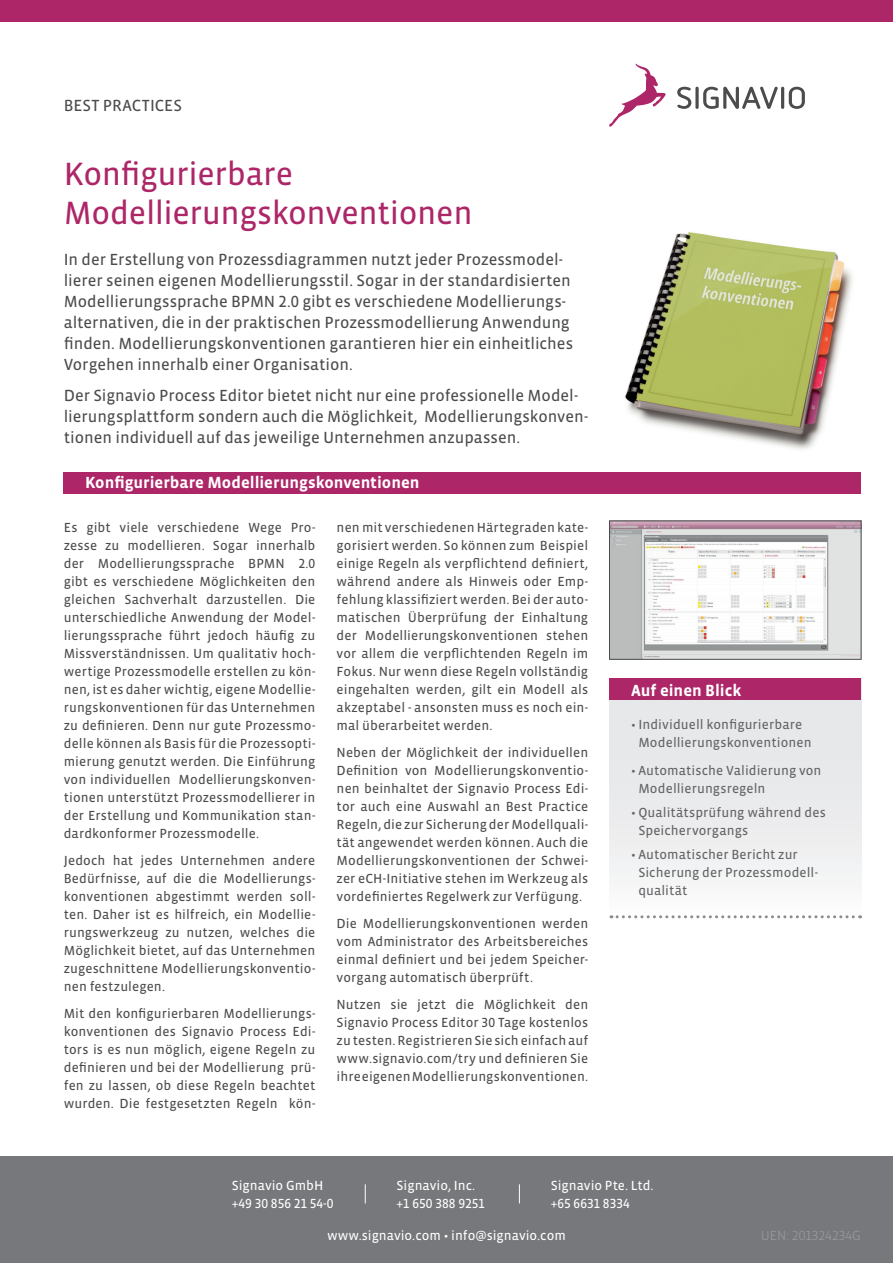
<style>
.page{position:relative;width:893px;height:1263px;background:#fff}
.page>*{position:absolute;margin:0;border:0;box-sizing:border-box;transform-origin:0 0}
.t1{font:33px/39px "Vista Sans OT";letter-spacing:-.01em;color:#ad2668}
.t2{font:16.5px/21px "Vista Sans OT";color:#4b4c4d}
.t3{font:700 16.5px "Vista Sans OT";color:#fff}
.t4{font:13.5px/18px "Vista Sans OT";letter-spacing:.01em;color:#4b4c4d;text-align:justify}
.t5{font:13.5px/18px "Vista Sans OT";letter-spacing:.005em;color:#636366}
.t6{font:13.5px/18px "Vista Sans OT";color:#fff}
.t7{font:300 13.5px "Vista Sans OT";color:#9d9fa2}
</style>
<div class="page">
<div style="left:609px;top:678px;width:252px;height:240px;background:linear-gradient(to bottom,#e0e2e3,#f8f8f8)"></div>
<svg style="left:677px;top:87px;width:128px;height:22px"></svg>
<hr style="left:781px;top:87px;width:3px;height:22px;background:#4b4c4d;border-radius:2px">
<div style="left:609px;top:678px;width:252px;height:21px;background:#ad2668"></div>
<svg style="left:611px;top:915px;width:250px;height:3px"></svg>
<div style="left:0;top:0;width:893px;height:21px;background:#ad2668"></div>
<div style="left:64px;top:472px;width:797px;height:21px;background:#ad2668"></div>
<svg style="left:609px;top:64px;width:57px;height:63px"></svg>
<img style="left:611px;top:523px;width:248px;height:134px">
<img style="left:625px;top:232px;width:228px;height:218px">
<div style="left:0;top:1157px;width:893px;height:106px;background:#76787b"></div>
<svg style="left:365px;top:1184px;width:1px;height:19px"></svg>
<svg style="left:519px;top:1184px;width:1px;height:19px"></svg>
<p class="t2" style="left:64px;top:95px;width:120px">BEST PRACTICES</p>
<h1 class="t1" style="left:64px;top:155px;width:410px">Konfigurierbare<br>Modellierungskonventionen</h1>
<p class="t2" style="left:64px;top:249px;width:511px">In der Erstellung von Prozessdiagrammen nutzt jeder Prozessmodel&shy;lierer seinen eigenen Modellierungsstil. Sogar in der standardisierten Modellierungssprache BPMN 2.0 gibt es verschiedene Modellierungs&shy;alternativen, die in der praktischen Prozessmodellierung Anwendung finden. Modellierungskonventionen garantieren hier ein einheitliches Vorgehen innerhalb einer Organisation.</p>
<p class="t2" style="left:64px;top:386px;width:526px">Der Signavio Process Editor bietet nicht nur eine professionelle Model&shy;lierungsplattform sondern auch die Möglichkeit, Modellierungskonven&shy;tionen individuell auf das jeweilige Unternehmen anzupassen.</p>
<p class="t3" style="left:85px;top:474px;width:336px">Konfigurierbare Modellierungskonventionen</p>
<p class="t4" style="left:64px;top:519px;width:253px">Es gibt viele verschiedene Wege Pro&shy;zesse zu modellieren. Sogar innerhalb der Modellierungssprache BPMN 2.0 gibt es verschiedene Möglichkeiten den gleichen Sachverhalt darzustellen. Die unterschiedliche Anwendung der Model&shy;lierungssprache führt jedoch häufig zu Missverständnissen. Um qualitativ hoch&shy;wertige Prozessmodelle erstellen zu kön&shy;nen, ist es daher wichtig, eigene Modellie&shy;rungskonventionen für das Unternehmen zu definieren. Denn nur gute Prozessmo&shy;delle können als Basis für die Prozessopti&shy;mierung genutzt werden. Die Einführung von individuellen Modellierungskonven&shy;tionen unterstützt Prozessmodellierer in der Erstellung und Kommunikation stan&shy;dardkonformer Prozessmodelle.</p>
<p class="t4" style="left:64px;top:852px;width:253px">Jedoch hat jedes Unternehmen andere Bedürfnisse, auf die die Modellierungs&shy;konventionen abgestimmt werden soll&shy;ten. Daher ist es hilfreich, ein Modellie&shy;rungswerkzeug zu nutzen, welches die Möglichkeit bietet, auf das Unternehmen zugeschnittene Modellierungskonventio&shy;nen festzulegen.</p>
<p class="t4" style="left:64px;top:1005px;width:253px">Mit den konfigurierbaren Modellierungs&shy;konventionen des Signavio Process Edi&shy;tors is es nun möglich, eigene Regeln zu definieren und bei der Modellierung prü&shy;fen zu lassen, ob diese Regeln beachtet wurden. Die festgesetzten Regeln kön-</p>
<p class="t4" style="left:337px;top:519px;width:253px">nen mit verschiedenen Härtegraden kate&shy;gorisiert werden. So können zum Beispiel einige Regeln als verpflichtend definiert, während andere als Hinweis oder Emp&shy;fehlung klassifiziert werden. Bei der auto&shy;matischen Überprüfung der Einhaltung der Modellierungskonventionen stehen vor allem die verpflichtenden Regeln im Fokus. Nur wenn diese Regeln vollständig eingehalten werden, gilt ein Modell als akzeptabel - ansonsten muss es noch ein&shy;mal überarbeitet werden.</p>
<p class="t4" style="left:337px;top:744px;width:253px">Neben der Möglichkeit der individuellen Definition von Modellierungskonventio&shy;nen beinhaltet der Signavio Process Edi&shy;tor auch eine Auswahl an Best Practice Regeln, die zur Sicherung der Modellquali&shy;tät angewendet werden können. Auch die Modellierungskonventionen der Schwei&shy;zer eCH-Initiative stehen im Werkzeug als vordefiniertes Regelwerk zur Verfügung.</p>
<p class="t4" style="left:337px;top:915px;width:253px">Die Modellierungskonventionen werden vom Administrator des Arbeitsbereiches einmal definiert und bei jedem Speicher&shy;vorgang automatisch überprüft.</p>
<p class="t4" style="left:337px;top:996px;width:253px">Nutzen sie jetzt die Möglichkeit den Signavio Process Editor 30 Tage kostenlos zu testen. Registrieren Sie sich einfach auf www.signavio.com/try und definieren Sie ihre eigenen Modellierungskonventionen.</p>
<p class="t3" style="left:631px;top:681px;width:112px">Auf einen Blick</p>
<p class="t5" style="left:638px;top:716px;width:175px;text-indent:-7px">• Individuell konfigurierbare<br>Modellierungskonventionen</p>
<p class="t5" style="left:638px;top:761px;width:185px;text-indent:-7px">• Automatische Validierung von<br>Modellierungsregeln</p>
<p class="t5" style="left:638px;top:804px;width:189px;text-indent:-7px">• Qualitätsprüfung während des<br>Speichervorgangs</p>
<p class="t5" style="left:638px;top:846px;width:181px;text-indent:-7px">• Automatischer Bericht zur<br>Sicherung der Prozessmodell&shy;qualität</p>
<p class="t6" style="left:232px;top:1177px;width:103px">Signavio GmbH +49 30 856 21 54-0</p>
<p class="t6" style="left:397px;top:1177px;width:90px">Signavio, Inc. +1 650 388 9251</p>
<p class="t6" style="left:551px;top:1177px;width:105px">Signavio Pte. Ltd. +65 6631 8334</p>
<p class="t6" style="left:327px;top:1227px;width:240px">www.signavio.com • info@signavio.com</p>
<p class="t7" style="left:761px;top:1229px;width:102px">UEN: 201324234G</p>
</div>
